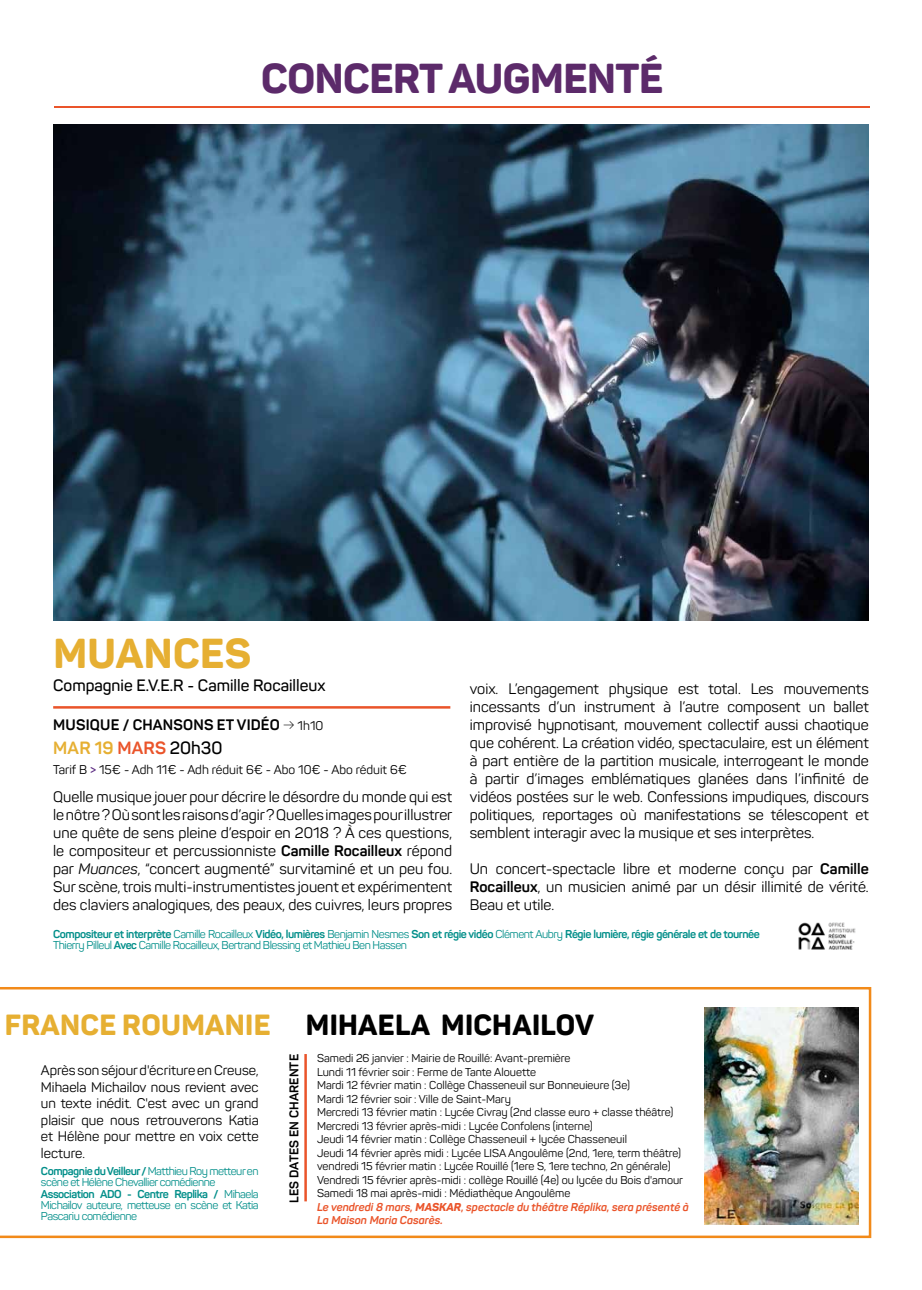
<style>
.page{position:relative;width:922px;height:1290px;background:#fff}
.page>*{position:absolute;margin:0;border:0;box-sizing:border-box;transform-origin:0 0}
.t1{font:800 41.25px "Panton";letter-spacing:-.01em;color:#5c2a6a}
.t2{font:800 41.25px "Panton";letter-spacing:.01em;color:#e6af32}
.t3{font:800 28.75px "Panton";letter-spacing:.01em;color:#000}
.t4{font:700 17.5px "Panton";letter-spacing:.01em;color:#e6af32}
.t5{font:600 16.25px "Panton";color:#000}
.t6{font:15px/18px "Panton";color:#000;text-align:justify}
.t7{font:700 15px "Panton";letter-spacing:.01em;color:#000}
.t8{font:13.75px/16.5px "Panton";color:#000;text-align:justify}
.t9{font:12.5px "Panton";color:#000}
.t10{font:700 12.5px "Panton";letter-spacing:.01em;color:#000}
.t11{font:11.25px/13.5px "Panton";color:#000}
.t12{font:11.25px/11.2px "Panton";letter-spacing:-.04em;color:#008e89}
.s1{font-weight:300}
.s2{font-weight:400;font-size:12.5px}
.s3{color:#ea542a}
.s4{font-weight:600;color:#000}
.s5{font-weight:600;color:#5b2b82}
.s6{font-weight:700}
.s7{font-style:italic}
.s8{color:#e6af32}
.s9{font-weight:700;font-style:italic;color:#ea542a}
.s10{font-weight:800;font-style:italic;color:#ea542a}
</style>
<div class="page">
<svg style="left:0;top:987px;width:871px;height:251px"></svg>
<img style="left:704px;top:1007px;width:154px;height:218px">
<hr style="left:304px;top:1054px;width:3px;height:147px;background:#ea542a">
<hr style="left:54px;top:106px;width:815px;height:2px;background:#ea542a">
<img style="left:53px;top:124px;width:815px;height:496px">
<hr style="left:53px;top:706px;width:397px;height:3px;background:#ea542a">
<img style="left:798px;top:922px;width:58px;height:28px">
<h1 class="t1" style="left:261px;top:53px;width:403px">CONCERT AUGMENTÉ</h1>
<h1 class="t2" style="left:53px;top:628px;width:199px">MUANCES</h1>
<p class="t5" style="left:53px;top:675px;width:274px">Compagnie E.V.E.R - Camille Rocailleux</p>
<p class="t7" style="left:53px;top:715px;width:271px">MUSIQUE / CHANSONS ET VIDÉO <span class="s1">→</span> <span class="s2">1h10</span></p>
<p class="t4" style="left:53px;top:736px;width:171px">MAR 19 <span class="s3">MARS</span> <span class="s4">20h30</span></p>
<p class="t9" style="left:53px;top:762px;width:355px">Tarif B <span class="s5">&gt;</span> 15€ - Adh 11€ - Adh réduit 6€ - Abo 10€ - Abo réduit 6€</p>
<p class="t6" style="left:53px;top:787px;width:400px">Quelle musique jouer pour décrire le désordre du monde qui est le nôtre ? Où sont les raisons d’agir ? Quelles images pour illustrer une quête de sens pleine d’espoir en 2018 ? À ces questions, le compositeur et percussionniste <span class="s6">Camille Rocailleux</span> répond par <span class="s7">Muances</span>, “concert augmenté” survitaminé et un peu fou.<br>Sur scène, trois multi-instrumentistes jouent et expérimentent des claviers analogiques, des peaux, des cuivres, leurs propres</p>
<p class="t6" style="left:469px;top:679px;width:400px">voix. L’engagement physique est total. Les mouvements incessants d’un instrument à l’autre composent un ballet improvisé hypnotisant, mouvement collectif aussi chaotique que cohérent. La création vidéo, spectaculaire, est un élément à part entière de la partition musicale, interrogeant le monde à partir d’images emblématiques glanées dans l’infinité de vidéos postées sur le web. Confessions impudiques, discours politiques, reportages où manifestations se télescopent et semblent interagir avec la musique et ses interprètes.</p>
<p class="t6" style="left:469px;top:859px;width:400px">Un concert-spectacle libre et moderne conçu par <span class="s6">Camille Rocailleux</span>, un musicien animé par un désir illimité de vérité.<br>Beau et utile.</p>
<p class="t12" style="left:53px;top:928px;width:708px"><span class="s6">Compositeur et interprète</span> Camille Rocailleux <span class="s6">Vidéo, lumières</span> Benjamin Nesmes <span class="s6">Son et régie vidéo</span> Clément Aubry <span class="s6">Régie lumière, régie générale et de tournée<br></span>Thierry Pilleul <span class="s6">Avec</span> Camille Rocailleux, Bertrand Blessing et Mathieu Ben Hassen</p>
<h2 class="t3" style="left:5px;top:1006px;width:590px"><span class="s8">FRANCE ROUMANIE</span> MIHAELA MICHAILOV</h2>
<p class="t11" style="left:317px;top:1051px;width:373px">Samedi 26 janvier : Mairie de Rouillé: Avant-première<br>Lundi 11 février soir : Ferme de Tante Alouette<br>Mardi 12 février matin : Collège Chasseneuil sur Bonneuieure (3e)<br>Mardi 12 février soir : Ville de Saint-Mary<br>Mercredi 13 février matin : Lycée Civray (2nd classe euro + classe théâtre)<br>Mercredi 13 février après-midi : Lycée Confolens (interne)<br>Jeudi 14 février matin : Collège Chasseneuil + lycée Chasseneuil<br>Jeudi 14 février après midi : Lycée LISA Angoulême (2nd, 1ere, term théâtre) vendredi 15 février matin : Lycée Rouillé (1ere S, 1ere techno, 2n générale)<br>Vendredi 15 février après-midi : collège Rouillé (4e) ou lycée du Bois d'amour Samedi 18 mai après-midi : Médiathèque Angoulême<br><span class="s9">Le vendredi 8 mars,</span> <span class="s10">MASKAR</span><span class="s9">, spectacle du théâtre Réplika, sera présenté à La Maison Maria Casarès.</span></p>
<p class="t10" style="left:286px;top:1203px;width:150px;rotate:-90deg">LES DATES EN CHARENTE</p>
<p class="t8" style="left:41px;top:1062px;width:219px">Après son séjour d'écriture en Creuse, Mihaela Michailov nous revient avec un texte inédit. C'est avec un grand plaisir que nous retrouverons Katia et Hélène pour mettre en voix cette lecture.</p>
<p class="t12" style="left:41px;top:1165px;width:219px"><span class="s6">Compagnie du Veilleur /</span> Matthieu Roy metteur en scène et Hélène Chevallier comédienne <span class="s6">Association ADO - Centre Replika /</span> Mihaela Michailov auteure, metteuse en scène et Katia Pascariu comédienne</p>
</div>
